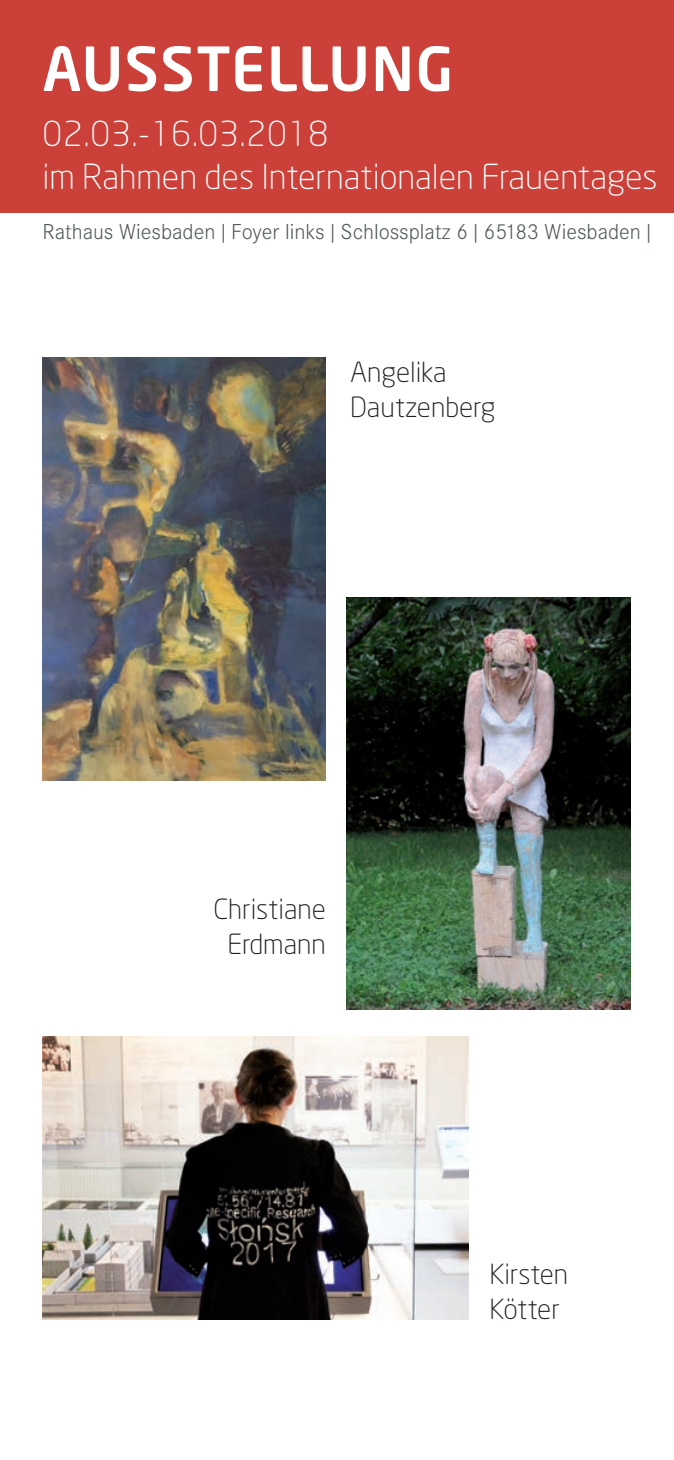
<style>
.page{position:relative;width:674px;height:1460px;background:#fff}
.page>*{position:absolute;margin:0;border:0;box-sizing:border-box;transform-origin:0 0}
.t1{font:500 60px "Neo Sans Std";letter-spacing:.025em;color:#fff}
.t2{font:300 34px/42.5px "Neo Sans";color:#fff}
.t3{font:300 27.5px/35px "Neo Sans";color:#231f20}
.t4{font:300 22.5px "Corporate S";color:#525b58}
</style>
<div class="page">
<div style="left:0;top:0;width:673px;height:213px;background:#cb4039"></div>
<img style="left:43px;top:1036px;width:425px;height:284px">
<img style="left:42px;top:357px;width:283px;height:423px">
<img style="left:346px;top:598px;width:284px;height:411px">
<h1 class="t1" style="left:43px;top:45px;width:412px">AUSSTELLUNG</h1>
<h2 class="t2" style="left:43px;top:116px;width:616px">02.03.-16.03.2018<br>im Rahmen des Internationalen Frauentages</h2>
<p class="t4" style="left:43px;top:218px;width:613px">Rathaus Wiesbaden|Foyer links|Schlossplatz 6|65183 Wiesbaden|</p>
<p class="t3" style="left:350px;top:357px;width:147px">Angelika<br>Dautzenberg</p>
<p class="t3" style="left:213px;top:894px;width:114px;text-align:center">Christiane<br>Erdmann</p>
<p class="t3" style="left:489px;top:1258px;width:80px">Kirsten<br>Kötter</p>
</div>
